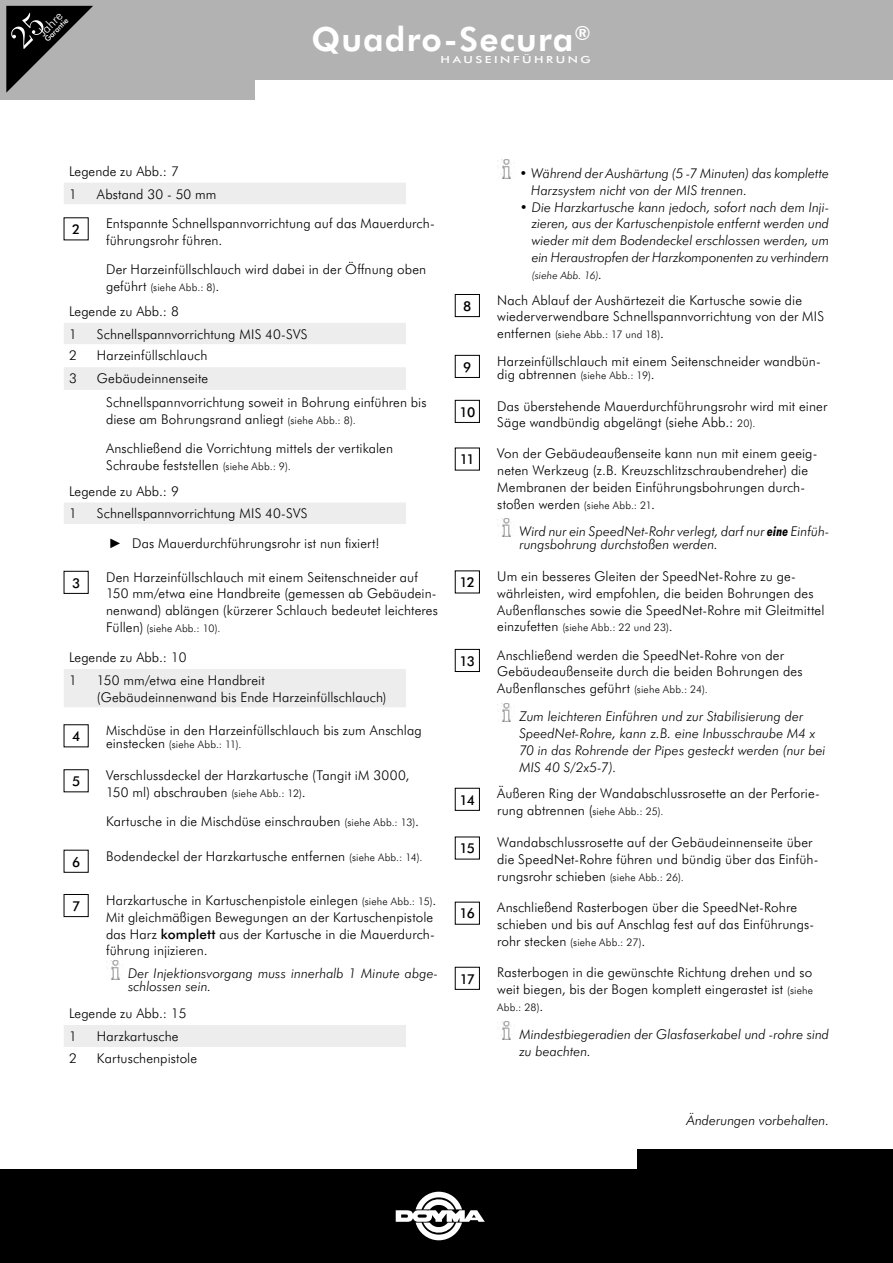
<style>
.page{position:relative;width:893px;height:1263px;background:#fff}
.page>*{position:absolute;margin:0;border:0;box-sizing:border-box;transform-origin:0 0}
.t1{font:700 33.45px "Futura BT";letter-spacing:.035em;color:#fff}
.t2{font:500 13.65px "Futura BT";letter-spacing:-.06em;color:#000}
.t3{font:300 13.5px/16.8px "Futura BT";letter-spacing:.005em;color:#000}
.t4{font:italic 300 13.5px/16.8px "Futura BT";color:#000}
.t5{font:500 13.5px "Futura BT";color:#000}
.t6{font:300 13.05px "Futura BT";color:#fff}
.t7{font:300 10.5px "Futura BT";letter-spacing:.02em;color:#000}
.t8{font:italic 300 10.5px "Futura BT";letter-spacing:.01em;color:#000}
.t9{font:500 9.75px "Futura BT";letter-spacing:.2em;color:#fff;scale:1.3 1}
.t10{font:500 7.65px "Futura BT";color:#fff}
.s1{font-size:13.5px}
.s2{font-size:10.5px}
.s3{font-family:"Arial Narrow";font-weight:400;font-size:13.65px}
.s4{font-size:13.65px}
.s5{font-weight:500}
.s6{font-style:normal}
.s7{font-weight:700;font-stretch:condensed}
</style>
<div class="page">
<div style="left:0;top:0;width:893px;height:80px;background:#b3b2b2"></div>
<div style="left:0;top:72px;width:254px;height:28px;background:#b3b2b2"></div>
<div style="left:0;top:1169px;width:893px;height:94px;background:#000"></div>
<div style="left:637px;top:1149px;width:256px;height:44px;background:#000"></div>
<svg style="left:396px;top:1192px;width:89px;height:48px"></svg>
<div style="left:64px;top:183px;width:342px;height:21px;background:#ededed"></div>
<svg style="left:64px;top:323px;width:342px;height:67px"></svg>
<div style="left:64px;top:503px;width:342px;height:21px;background:#ededed"></div>
<div style="left:64px;top:571px;width:24px;height:23px;border:1px solid #000"></div>
<div style="left:64px;top:669px;width:342px;height:38px;background:#ededed"></div>
<div style="left:64px;top:894px;width:24px;height:23px;border:1px solid #000"></div>
<div style="left:455px;top:294px;width:25px;height:23px;border:1px solid #000"></div>
<div style="left:64px;top:1025px;width:342px;height:22px;background:#ededed"></div>
<img style="left:497px;top:160px;width:18px;height:18px">
<div style="left:455px;top:355px;width:25px;height:23px;border:1px solid #000"></div>
<div style="left:455px;top:400px;width:25px;height:23px;border:1px solid #000"></div>
<img style="left:106px;top:961px;width:18px;height:18px">
<img style="left:497px;top:518px;width:14px;height:18px">
<div style="left:455px;top:649px;width:25px;height:23px;border:1px solid #000"></div>
<div style="left:455px;top:788px;width:25px;height:23px;border:1px solid #000"></div>
<img style="left:497px;top:703px;width:14px;height:18px">
<img style="left:497px;top:1021px;width:14px;height:18px">
<svg style="left:6px;top:6px;width:87px;height:87px"></svg>
<p class="t6" style="left:34px;top:28px;width:30px;rotate:-45deg">Jahre</p>
<p class="t10" style="left:43px;top:37px;width:31px;rotate:-45deg">Garantie</p>
<h1 class="t1" style="left:311px;top:16px;width:281px">Quadro-Secura<sup>®</sup></h1>
<p class="t9" style="left:441px;top:53px;width:117px">HAUSEINFÜHRUNG</p>
<p class="t3" style="left:69px;top:159px;width:111px;line-height:22.8px">Legende zu Abb.: 7<br>1</p>
<p class="t3" style="left:97px;top:185px;width:121px">Abstand 30 - 50 mm</p>
<p class="t5" style="left:72px;top:220px;width:10px">2</p>
<p class="t3" style="left:106px;top:214px;width:330px">Entspannte Schnellspannvorrichtung auf das Mauerdurch&shy;führungsrohr führen.</p>
<p class="t3" style="left:106px;top:261px;width:322px">Der Harzeinfüllschlauch wird dabei in der Öffnung oben</p>
<p class="t7" style="left:106px;top:280px;width:115px"><span class="s1">geführt</span> (siehe Abb.: 8)<span class="s1">.</span></p>
<p class="t3" style="left:69px;top:299px;width:111px;line-height:22.8px">Legende zu Abb.: 8<br>1</p>
<p class="t3" style="left:97px;top:325px;width:212px">Schnellspannvorrichtung MIS 40-SVS</p>
<p class="t3" style="left:69px;top:347px;width:9px">2</p>
<p class="t3" style="left:97px;top:347px;width:112px">Harzeinfüllschlauch</p>
<p class="t3" style="left:69px;top:369px;width:9px">3</p>
<p class="t3" style="left:106px;top:366px;width:322px;line-height:23.9px;text-indent:-9px">Gebäudeinnenseite<br>Schnellspannvorrichtung soweit in Bohrung einführen bis</p>
<p class="t3" style="left:106px;top:404px;width:289px;line-height:29.7px">diese am Bohrungsrand anliegt <span class="s2">(siehe Abb.: 8).<br></span>Anschließend die Vorrichtung mittels der vertikalen</p>
<p class="t3" style="left:69px;top:452px;width:223px;line-height:25.5px;text-indent:37px">Schraube feststellen <span class="s2">(siehe Abb.: 9).<br></span>Legende zu Abb.: 9</p>
<p class="t3" style="left:69px;top:505px;width:9px">1</p>
<p class="t3" style="left:97px;top:505px;width:212px">Schnellspannvorrichtung MIS 40-SVS</p>
<p class="t3" style="left:110px;top:535px;width:271px"><span class="s3">►</span> Das Mauerdurchführungsrohr ist nun fixiert!</p>
<p class="t2" style="left:72px;top:573px;width:10px">3</p>
<p class="t3" style="left:106px;top:568px;width:333px">Den Harzeinfüllschlauch mit einem Seitenschneider auf<br>150 mm/etwa eine Handbreite (gemessen ab Gebäudein&shy;nenwand) ablängen (kürzerer Schlauch bedeutet leichteres</p>
<p class="t7" style="left:106px;top:621px;width:116px"><span class="s1">Füllen)</span> (siehe Abb.: 10).</p>
<p class="t3" style="left:69px;top:645px;width:119px;line-height:22.8px">Legende zu Abb.: 10<br>1</p>
<p class="t3" style="left:97px;top:671px;width:291px">150 mm/etwa eine Handbreit (Gebäudeinnenwand bis Ende Harzeinfüllschlauch)</p>
<p class="t2" style="left:72px;top:727px;width:10px">4</p>
<p class="t3" style="left:106px;top:721px;width:317px">Mischdüse in den Harzeinfüllschlauch bis zum Anschlag</p>
<p class="t7" style="left:106px;top:737px;width:137px"><span class="s1">einstecken</span> (siehe Abb.: 11).</p>
<p class="t2" style="left:72px;top:772px;width:10px">5</p>
<p class="t3" style="left:106px;top:766px;width:305px">Verschlussdeckel der Harzkartusche (Tangit iM 3000,<br>150 ml) abschrauben <span class="s2">(siehe Abb.: 12)</span><span class="s4">.</span></p>
<p class="t3" style="left:106px;top:813px;width:314px">Kartusche in die Mischdüse einschrauben <span class="s2">(siehe Abb.: 13)</span>.</p>
<p class="t2" style="left:72px;top:852px;width:10px">6</p>
<p class="t3" style="left:106px;top:847px;width:318px">Bodendeckel der Harzkartusche entfernen <span class="s2">(siehe Abb.: 14).</span></p>
<p class="t2" style="left:72px;top:896px;width:10px">7</p>
<p class="t3" style="left:106px;top:891px;width:332px">Harzkartusche in Kartuschenpistole einlegen <span class="s2">(siehe Abb.: 15)</span>.<br>Mit gleichmäßigen Bewegungen an der Kartuschenpistole das Harz <span class="s5">komplett</span> aus der Kartusche in die Mauerdurch&shy;führung injizieren.</p>
<p class="t4" style="left:128px;top:966px;width:311px;line-height:12.9px">Der Injektionsvorgang muss innerhalb 1 Minute abge&shy;schlossen sein.</p>
<p class="t3" style="left:69px;top:1001px;width:119px;line-height:22.8px">Legende zu Abb.: 15<br>1</p>
<p class="t3" style="left:97px;top:1027px;width:83px">Harzkartusche</p>
<p class="t3" style="left:69px;top:1049px;width:9px">2</p>
<p class="t3" style="left:97px;top:1049px;width:102px">Kartuschenpistole</p>
<p class="t4" style="left:531px;top:164px;width:299px;text-indent:-12px"><span class="s6">•</span> Während der Aushärtung (5 -7 Minuten) das komplette<br>Harzsystem nicht von der MIS trennen.</p>
<p class="t4" style="left:532px;top:198px;width:299px;text-align:justify;text-indent:-12px">• Die Harzkartusche kann jedoch, sofort nach dem Inji&shy;zieren, aus der Kartuschenpistole entfernt werden und wieder mit dem Bodendeckel erschlossen werden, um ein Heraustropfen der Harzkomponenten zu verhindern</p>
<p class="t8" style="left:532px;top:268px;width:72px">(siehe Abb. 16)<span class="s1">.</span></p>
<p class="t2" style="left:463px;top:296px;width:10px">8</p>
<p class="t3" style="left:497px;top:291px;width:328px">Nach Ablauf der Aushärtezeit die Kartusche sowie die wiederverwendbare Schnellspannvorrichtung von der MIS</p>
<p class="t7" style="left:497px;top:327px;width:168px"><span class="s1">entfernen</span> (siehe Abb.: 17 und 18)<span class="s1">.</span></p>
<p class="t2" style="left:463px;top:357px;width:10px">9</p>
<p class="t2" style="left:459px;top:402px;width:17px">10</p>
<p class="t2" style="left:460px;top:450px;width:17px">11</p>
<p class="t2" style="left:459px;top:573px;width:17px">12</p>
<p class="t2" style="left:459px;top:651px;width:17px">13</p>
<p class="t3" style="left:497px;top:352px;width:325px">Harzeinfüllschlauch mit einem Seitenschneider wandbün-</p>
<p class="t7" style="left:497px;top:368px;width:159px"><span class="s1">dig abtrennen</span> (siehe Abb.: 19)<span class="s1">.</span></p>
<p class="t3" style="left:497px;top:397px;width:331px">Das überstehende Mauerdurchführungsrohr wird mit einer<br>Säge wandbündig abgelängt <span class="s4">(siehe Abb.:</span> <span class="s2">20).</span></p>
<p class="t3" style="left:497px;top:445px;width:322px">Von der Gebäudeaußenseite kann nun mit einem geeig&shy;neten Werkzeug (z.B. Kreuzschlitzschraubendreher) die Membranen der beiden Einführungsbohrungen durch&shy;stoßen werden <span class="s2">(siehe Abb.: 21</span>.</p>
<p class="t4" style="left:519px;top:525px;width:311px;line-height:12.9px">Wird nur ein SpeedNet-Rohr verlegt, darf nur <span class="s7">eine</span> Einfüh&shy;rungsbohrung durchstoßen werden.</p>
<p class="t3" style="left:497px;top:567px;width:329px">Um ein besseres Gleiten der SpeedNet-Rohre zu ge&shy;währleisten, wird empfohlen, die beiden Bohrungen des<br>Außenflansches sowie die SpeedNet-Rohre mit Gleitmittel</p>
<p class="t7" style="left:497px;top:620px;width:177px"><span class="s1">einzufetten</span> (siehe Abb.: 22 und 23)<span class="s1">.</span></p>
<p class="t3" style="left:497px;top:646px;width:307px">Anschließend werden die SpeedNet-Rohre von der<br>Gebäudeaußenseite durch die beiden Bohrungen des<br>Außenflansches geführt <span class="s2">(siehe Abb.: 24).</span></p>
<p class="t4" style="left:519px;top:708px;width:308px">Zum leichteren Einführen und zur Stabilisierung der SpeedNet-Rohre, kann z.B. eine Inbusschraube M4 x 70 in das Rohrende der Pipes gesteckt werden (nur bei MIS 40 S/2x5-7).</p>
<p class="t2" style="left:459px;top:790px;width:17px">14</p>
<p class="t3" style="left:497px;top:785px;width:324px">Äußeren Ring der Wandabschlussrosette an der Perforie&shy;rung abtrennen (<span class="s2">siehe Abb.: 25).</span></p>
<p class="t2" style="left:459px;top:839px;width:17px">15</p>
<p class="t3" style="left:497px;top:833px;width:323px">Wandabschlussrosette auf der Gebäudeinnenseite über die SpeedNet-Rohre führen und bündig über das Einfüh&shy;rungsrohr schieben <span class="s2">(siehe Abb.: 26).</span></p>
<p class="t2" style="left:459px;top:904px;width:17px">16</p>
<p class="t3" style="left:497px;top:899px;width:318px">Anschließend Rasterbogen über die SpeedNet-Rohre schieben und bis auf Anschlag fest auf das Einführungs-</p>
<p class="t7" style="left:497px;top:935px;width:150px"><span class="s1">rohr stecken</span> (siehe Abb.: 27)<span class="s1">.</span></p>
<p class="t2" style="left:460px;top:969px;width:17px">17</p>
<p class="t3" style="left:497px;top:964px;width:317px">Rasterbogen in die gewünschte Richtung drehen und so weit biegen, bis der Bogen komplett eingerastet ist <span class="s2">(siehe</span></p>
<p class="t7" style="left:497px;top:1000px;width:48px">Abb.: 28)<span class="s1">.</span></p>
<p class="t4" style="left:519px;top:1025px;width:311px">Mindestbiegeradien der Glasfaserkabel und -rohre sind zu beachten.</p>
<p class="t4" style="left:687px;top:1111px;width:144px">Änderungen vorbehalten.</p>
</div>
